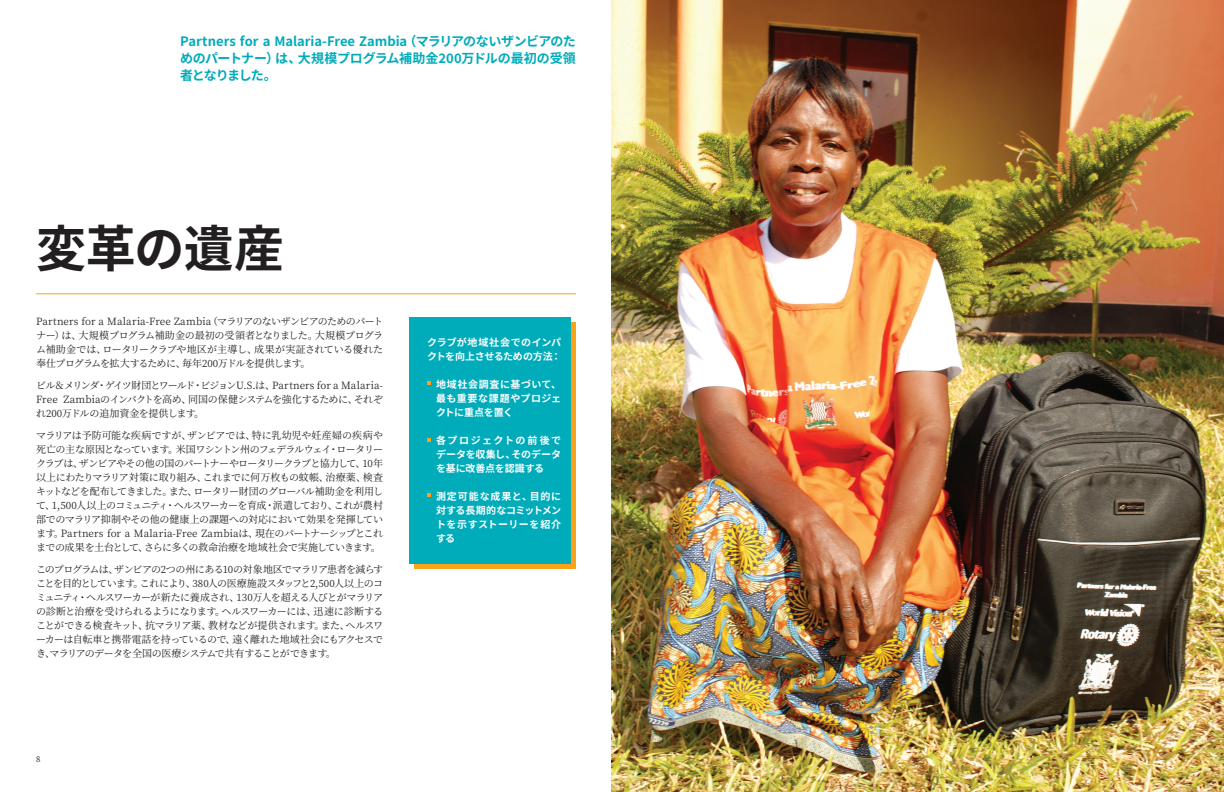
<style>
.page{position:relative;width:1224px;height:792px;background:#fff}
.page>*{position:absolute;margin:0;border:0;box-sizing:border-box;transform-origin:0 0}
.t1{font:700 50px "Noto Sans JP";letter-spacing:-.01em;color:#231f20}
.t2{font:700 13px/17px "Noto Sans JP";letter-spacing:-.03em;color:#00abba;text-align:justify}
.t3{font:10px/14px "Noto Serif JP";letter-spacing:-.05em;color:#231f20;text-align:justify}
.t4{font:700 10px/14px "Noto Sans JP";letter-spacing:.025em;color:#fff;text-align:justify}
.t5{font:700 10px/14px "Noto Sans JP";letter-spacing:-.01em;color:#fff}
.t6{font:8px "Noto Serif JP";color:#231f20}
</style>
<div class="page">
<img style="left:612px;top:0;width:612px;height:792px">
<div style="left:415px;top:322px;width:161px;height:247px;background:#f9a31b"></div>
<hr style="left:36px;top:293px;width:540px;height:1px;background:#f9a31b">
<div style="left:410px;top:317px;width:161px;height:247px;background:#00abba"></div>
<h2 class="t2" style="left:180px;top:33px;width:397px">Partners for a Malaria-Free Zambia（マラリアのないザンビアのためのパートナー）は、大規模プログラム補助金200万ドルの最初の受領者となりました。</h2>
<h1 class="t1" style="left:36px;top:220px;width:250px">変革の遺産</h1>
<p class="t3" style="left:36px;top:315px;width:349px">Partners for a Malaria-Free Zambia（マラリアのないザンビアのためのパートナー）は、大規模プログラム補助金の最初の受領者となりました。大規模プログラム補助金では、ロータリークラブや地区が主導し、成果が実証されている優れた奉仕プログラムを拡大するために、毎年200万ドルを提供します。</p>
<p class="t3" style="left:36px;top:379px;width:349px">ビル＆メリンダ・ゲイツ財団とワールド・ビジョンU.S.は、Partners for a Malaria-Free Zambiaのインパクトを高め、同国の保健システムを強化するために、それぞれ200万ドルの追加資金を提供します。</p>
<p class="t3" style="left:36px;top:429px;width:349px">マラリアは予防可能な疾病ですが、ザンビアでは、特に乳幼児や妊産婦の疾病や死亡の主な原因となっています。米国ワシントン州のフェデラルウェイ・ロータリークラブは、ザンビアやその他の国のパートナーやロータリークラブと協力して、10年以上にわたりマラリア対策に取り組み、これまでに何万枚もの蚊帳、治療薬、検査キットなどを配布してきました。また、ロータリー財団のグローバル補助金を利用して、1,500人以上のコミュニティ・ヘルスワーカーを育成・派遣しており、これが農村部でのマラリア抑制やその他の健康上の課題への対応において効果を発揮しています。Partners for a Malaria-Free Zambiaは、現在のパートナーシップとこれまでの成果を土台として、さらに多くの救命治療を地域社会で実施していきます。</p>
<p class="t3" style="left:36px;top:563px;width:349px">このプログラムは、ザンビアの2つの州にある10の対象地区でマラリア患者を減らすことを目的としています。これにより、380人の医療施設スタッフと2,500人以上のコミュニティ・ヘルスワーカーが新たに養成され、130万人を超える人びとがマラリアの診断と治療を受けられるようになります。ヘルスワーカーには、迅速に診断することができる検査キット、抗マラリア薬、教材などが提供されます。また、ヘルスワーカーは自転車と携帯電話を持っているので、遠く離れた地域社会にもアクセスでき、マラリアのデータを全国の医療システムで共有することができます。</p>
<p class="t6" style="left:36px;top:755px;width:6px">8</p>
<p class="t5" style="left:427px;top:335px;width:136px">クラブが地域社会でのインパクトを向上させるための方法：</p>
<p class="t4" style="left:436px;top:377px;width:127px">地域社会調査に基づいて、最も重要な課題やプロジェクトに重点を置く</p>
<p class="t4" style="left:436px;top:433px;width:127px">各プロジェクトの前後でデータを収集し、そのデータを基に改善点を認識する</p>
<p class="t4" style="left:436px;top:489px;width:127px">測定可能な成果と、目的に対する長期的なコミットメントを示すストーリーを紹介する</p>
</div>
